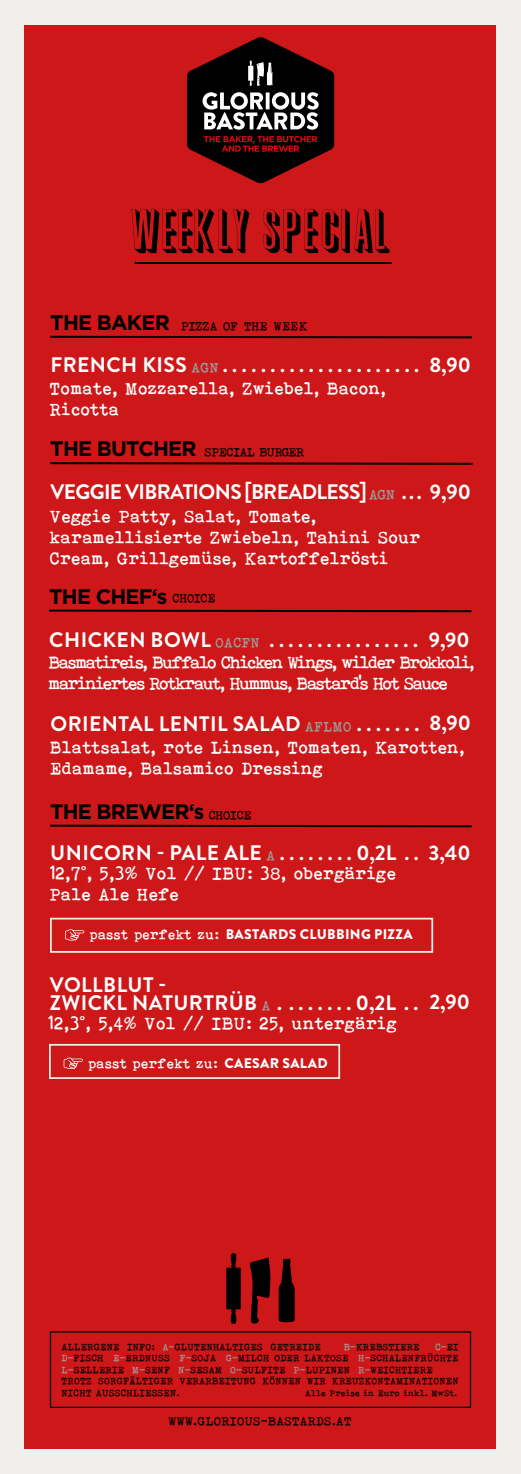
<style>
.page{position:relative;width:521px;height:1474px;background:#fff}
.page>*{position:absolute;margin:0;border:0;box-sizing:border-box;transform-origin:0 0}
.t1{font:61.25px "Great Shadow";letter-spacing:-.07em;color:#000;scale:1.1 1}
.t2{font:700 21px/17.5px "Brandon Grotesque";letter-spacing:.02em;color:#fff}
.t3{font:700 21px "Brandon Grotesque";letter-spacing:-.03em;color:#fff}
.t4{font:700 21px "Gotham";letter-spacing:-.04em;color:#000}
.t5{font:17.5px/21px "Bohemian typewriter";color:#fff}
.t6{font:17.5px/21px "Bohemian typewriter";letter-spacing:-.095em;color:#fff}
.t7{font:900 14px "Brandon Grotesque";letter-spacing:.02em;color:#fff}
.t8{font:14px "Bohemian typewriter";color:#fff}
.t9{font:12.25px "Bohemian typewriter";letter-spacing:-.03em;color:#000}
.t10{font:12.25px "Bohemian typewriter";color:#000}
.t11{font:12.25px "Bohemian typewriter";letter-spacing:-.05em;color:#000}
.t12{font:9.62px/11.5px "Bohemian typewriter";color:#000}
.t13{font:8.75px "Bohemian typewriter";color:#000}
.s1{font-family:"Gotham";font-weight:700;font-size:21px}
.s2{font-family:"Bohemian typewriter";font-weight:400;font-size:14px;color:#9d9d9c}
.s3{font-family:"Bohemian typewriter";font-weight:400;font-size:12.25px}
.s4{font-family:"Bohemian typewriter";font-weight:400}
.s5{font-family:"Brandon Grotesque";font-weight:900}
.s6{color:#9d9d9c}
</style>
<div class="page">
<div style="left:0;top:0;width:521px;height:1473px;background:#f0efec"></div>
<div style="left:25px;top:25px;width:471px;height:1424px;background:#cd1719"></div>
<svg style="left:50px;top:335px;width:422px;height:4px"></svg>
<svg style="left:50px;top:824px;width:422px;height:4px"></svg>
<svg style="left:50px;top:462px;width:423px;height:3px"></svg>
<svg style="left:65px;top:929px;width:19px;height:11px"></svg>
<svg style="left:64px;top:1057px;width:19px;height:11px"></svg>
<div style="left:50px;top:917px;width:383px;height:35px;border:2px solid #f0efec"></div>
<div style="left:49px;top:1043px;width:291px;height:35px;border:2px solid #f0efec"></div>
<hr style="left:135px;top:262px;width:257px;height:2px;background:#000">
<svg style="left:187px;top:37px;width:147px;height:146px"></svg>
<svg style="left:49px;top:609px;width:423px;height:4px"></svg>
<svg style="left:249px;top:1257px;width:22px;height:67px"></svg>
<svg style="left:278px;top:1258px;width:17px;height:64px"></svg>
<svg style="left:226px;top:1253px;width:15px;height:70px"></svg>
<h1 class="t1" style="left:128px;top:196px;width:242px">WEEKLY SPECIAL</h1>
<p class="t9" style="left:50px;top:319px;width:259px"><span class="s1">THE BAKER</span> PIZZA OF THE WEEK</p>
<p class="t2" style="left:50px;top:356px;width:370px">FRENCH KISS <span class="s2">AGN</span> . . . . . . . . . . . . . . . . . . . . .</p>
<p class="t5" style="left:50px;top:377px;width:338px">Tomate, Mozzarella, Zwiebel, Bacon,<br>Ricotta</p>
<p class="t4" style="left:50px;top:435px;width:148px">THE BUTCHER</p>
<p class="t11" style="left:205px;top:445px;width:102px">SPECIAL BURGER</p>
<p class="t2" style="left:429px;top:356px;width:43px">8,90</p>
<p class="t3" style="left:50px;top:477px;width:422px">VEGGIE VIBRATIONS [BREADLESS] <span class="s2">AGN</span> . . . 9,90</p>
<p class="t5" style="left:50px;top:505px;width:373px">Veggie Patty, Salat, Tomate, karamellisierte Zwiebeln, Tahini Sour<br>Cream, Grillgemüse, Kartoffelrösti</p>
<p class="t4" style="left:49px;top:582px;width:168px">THE CHEF‘s <span class="s3">CHOICE</span></p>
<p class="t2" style="left:49px;top:631px;width:370px">CHICKEN BOWL <span class="s2">OACFN</span> . . . . . . . . . . . . . . . .</p>
<p class="t2" style="left:429px;top:631px;width:42px">9,90</p>
<p class="t6" style="left:49px;top:651px;width:428px">Basmatireis, Buffalo Chicken Wings, wilder Brokkoli, mariniertes Rotkraut, Hummus, Bastard‘s Hot Sauce</p>
<p class="t2" style="left:51px;top:715px;width:370px">ORIENTAL LENTIL SALAD <span class="s2">AFLMO</span> . . . . . . .</p>
<p class="t2" style="left:429px;top:714px;width:43px">8,90</p>
<p class="t5" style="left:50px;top:736px;width:417px">Blattsalat, rote Linsen, Tomaten, Karotten,<br>Edamame, Balsamico Dressing</p>
<p class="t4" style="left:50px;top:798px;width:156px">THE BREWER‘s</p>
<p class="t9" style="left:209px;top:808px;width:45px">CHOICE</p>
<p class="t2" style="left:50px;top:844px;width:361px">UNICORN - PALE ALE <span class="s2">A</span> . . . . . . . . 0,2L .</p>
<p class="t5" style="left:50px;top:862px;width:348px">12,7°, 5,3% Vol // IBU: 38, obergärige<br>Pale Ale Hefe</p>
<p class="t7" style="left:90px;top:924px;width:324px"><span class="s4">passt perfekt zu:</span> BASTARDS CLUBBING PIZZA</p>
<p class="t2" style="left:50px;top:976px;width:361px">VOLLBLUT -<br>ZWICKL NATURTRÜB <span class="s2">A</span> . . . . . . . . 0,2L .</p>
<p class="t5" style="left:49px;top:1012px;width:351px">12,3°, 5,4% Vol // IBU: 25, untergärig</p>
<p class="t8" style="left:89px;top:1055px;width:240px">passt perfekt zu: <span class="s5">CAESAR SALAD</span></p>
<p class="t2" style="left:428px;top:844px;width:44px">3,40</p>
<p class="t2" style="left:429px;top:993px;width:42px">2,90</p>
<p class="t12" style="left:62px;top:1340px;width:399px;text-indent:373px"><span class="s6">C-</span>EI <span class="s6">D-</span>FISCH <span class="s6">E-</span>ERDNUSS <span class="s6">F-</span>SOJA <span class="s6">G-</span>MILCH ODER LAKTOSE <span class="s6">H-</span>SCHALENFRÜCHTE <span class="s6">L-</span>SELLERIE <span class="s6">M-</span>SENF <span class="s6">N-</span>SESAM <span class="s6">O-</span>SULFITE <span class="s6">P-</span>LUPINEN <span class="s6">R-</span>WEICHTIERE TROTZ SORGFÄLTIGER VERARBEITUNG KÖNNEN WIR KREUZKONTAMINATIONEN NICHT AUSSCHLIESSEN.</p>
<p class="t12" style="left:62px;top:1340px;width:261px">ALLERGENE INFO: <span class="s6">A-</span>GLUTENHALTIGES GETREIDE</p>
<p class="t12" style="left:344px;top:1340px;width:78px"><span class="s6">B-</span>KREBSTIERE</p>
<p class="t13" style="left:306px;top:1387px;width:153px">Alle Preise in Euro inkl. MwSt.</p>
<p class="t10" style="left:169px;top:1413px;width:185px">WWW.GLORIOUS-BASTARDS.AT</p>
</div>
